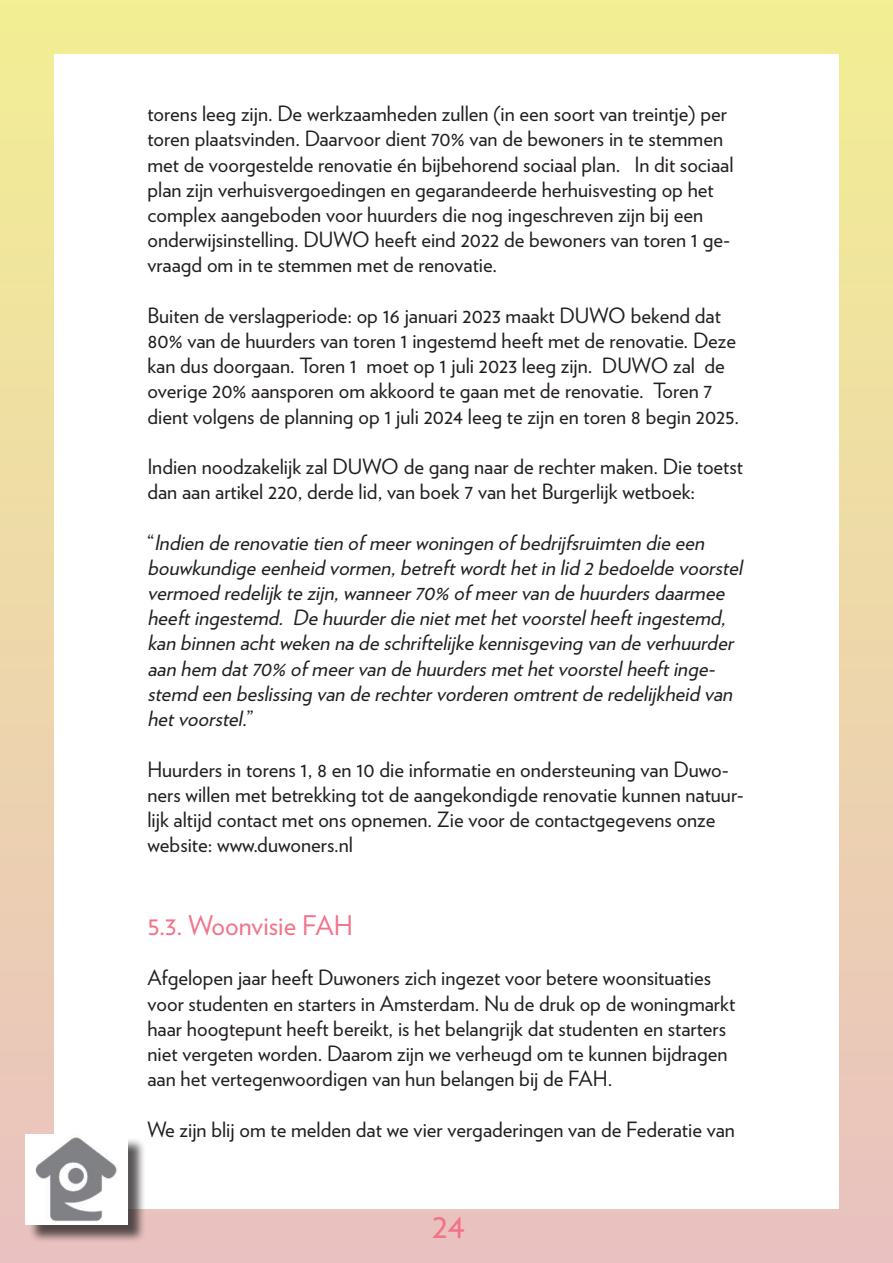
<style>
.page{position:relative;width:893px;height:1263px;background:#fff}
.page>*{position:absolute;margin:0;border:0;box-sizing:border-box;transform-origin:0 0}
.t1{font:36px "Verlag";color:#f2738a}
.t2{font:27px "Verlag";color:#f2738a}
.t3{font:21px/25.2px "Verlag";color:#231f20}
.t4{font:italic 21px/25.2px "Verlag";color:#231f20}
.s1{font-style:normal}
</style>
<div class="page">
<div style="left:0;top:0;width:893px;height:1263px;background:linear-gradient(to bottom,#f2ef93,#e9c1c0)"></div>
<div style="left:54px;top:54px;width:785px;height:1155px;background:#fff"></div>
<div style="left:28px;top:1137px;width:118px;height:106px;background:#231f20;opacity:.75"></div>
<img style="left:26px;top:1135px;width:102px;height:90px">
<p class="t3" style="left:147px;top:100px;width:588px">torens leeg zijn. De werkzaamheden zullen (in een soort van treintje) per toren plaatsvinden. Daarvoor dient 70% van de bewoners in te stemmen met de voorgestelde renovatie én bijbehorend sociaal plan. In dit sociaal plan zijn verhuisvergoedingen en gegarandeerde herhuisvesting op het complex aangeboden voor huurders die nog ingeschreven zijn bij een onderwijsinstelling. DUWO heeft eind 2022 de bewoners van toren 1 ge&shy;vraagd om in te stemmen met de renovatie.</p>
<p class="t3" style="left:147px;top:302px;width:593px">Buiten de verslagperiode: op 16 januari 2023 maakt DUWO bekend dat 80% van de huurders van toren 1 ingestemd heeft met de renovatie. Deze kan dus doorgaan. Toren 1 moet op 1 juli 2023 leeg zijn. DUWO zal de overige 20% aansporen om akkoord te gaan met de renovatie. Toren 7 dient volgens de planning op 1 juli 2024 leeg te zijn en toren 8 begin 2025.</p>
<p class="t3" style="left:147px;top:453px;width:597px">Indien noodzakelijk zal DUWO de gang naar de rechter maken. Die toetst dan aan artikel 220, derde lid, van boek 7 van het Burgerlijk wetboek:</p>
<p class="t4" style="left:147px;top:528px;width:601px"><span class="s1">“</span> Indien de renovatie tien ofmeerwoningen ofbedrijfsruimten die een bouwkundige eenheid vormen,betreftwordthetin lid 2bedoelde voorstel vermoed redelijkte zijn,wanneer70% ofmeervan de huurdersdaarmee heeftingestemd. De huurderdie nietmethetvoorstelheeftingestemd, kan binnen achtweken nade schriftelijke kennisgeving van de verhuurder aan hem dat70% ofmeervan de huurdersmethetvoorstelheeftinge&shy;stemd een beslissing van de rechtervorderen omtrentde redelijkheid van hetvoorstel.<span class="s1">”</span></p>
<p class="t3" style="left:147px;top:755px;width:598px">Huurders in torens 1, 8 en 10 die informatie en ondersteuning van Duwo&shy;ners willen met betrekking tot de aangekondigde renovatie kunnen natuur&shy;lijk altijd contact met ons opnemen. Zie voor de contactgegevens onze website: www.duwoners.nl</p>
<p class="t2" style="left:147px;top:905px;width:207px">5.3. Woonvisie FAH</p>
<p class="t3" style="left:147px;top:964px;width:589px">Afgelopen jaar heeft Duwoners zich ingezet voor betere woonsituaties voor studenten en starters in Amsterdam. Nu de druk op de woningmarkt haar hoogtepunt heeft bereikt, is het belangrijk dat studenten en starters niet vergeten worden. Daarom zijn we verheugd om te kunnen bijdragen aan het vertegenwoordigen van hun belangen bij de FAH.</p>
<p class="t3" style="left:147px;top:1115px;width:589px">We zijn blij om te melden dat we vier vergaderingen van de Federatie van</p>
<h1 class="t1" style="left:432px;top:1198px;width:34px">24</h1>
</div>
